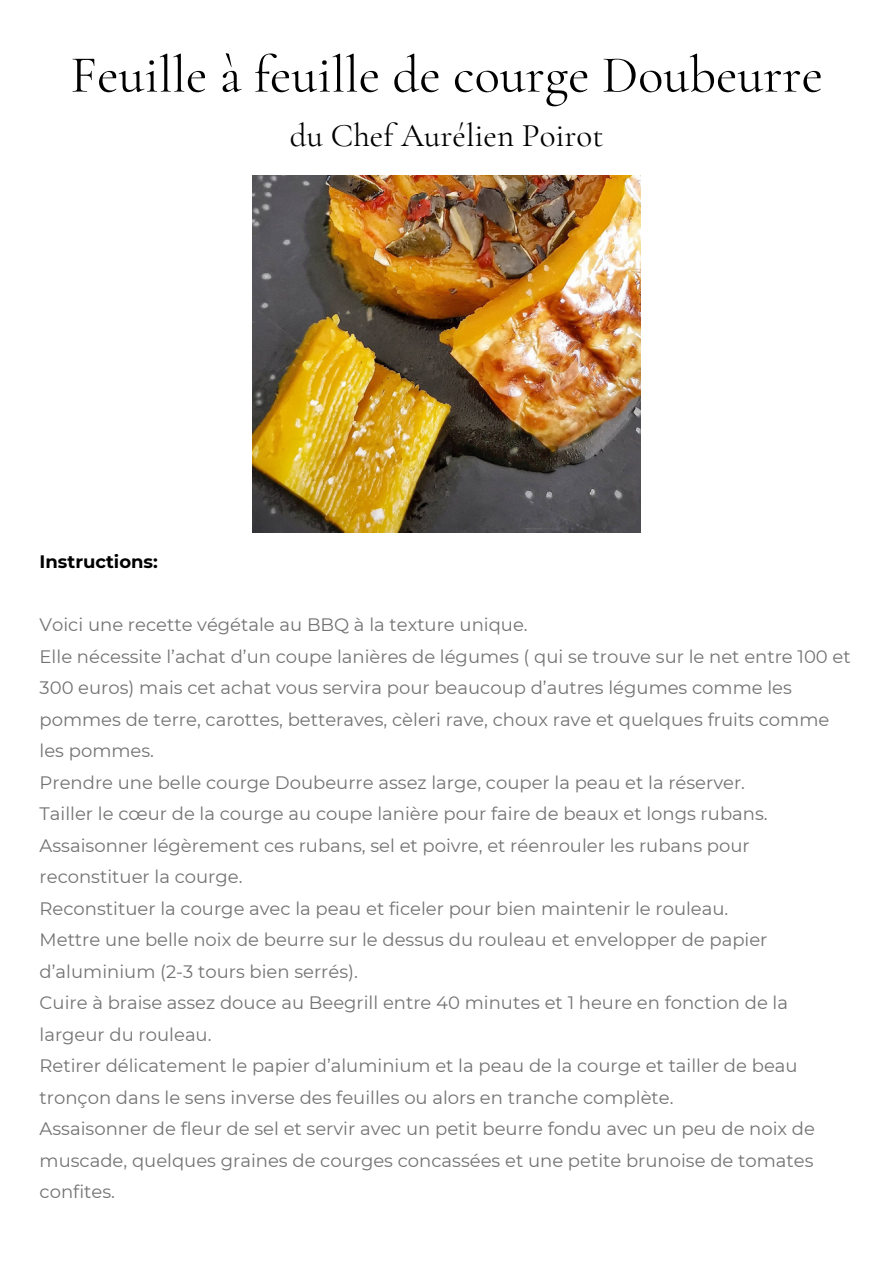
<style>
.page{position:relative;width:893px;height:1264px;background:#fff}
.page>*{position:absolute;margin:0;border:0;box-sizing:border-box;transform-origin:0 0}
.t1{font:52.5px "Cormorant Garamond";color:#000}
.t2{font:33px "Cormorant Garamond";color:#000}
.t3{font:18px/31.5px "Montserrat";color:#737373}
.t4{font:700 18px "Montserrat";color:#000}
</style>
<div class="page">
<img style="left:252px;top:176px;width:388px;height:357px">
<p class="t1" style="left:70px;top:43px;width:754px">Feuille à feuille de courge Doubeurre</p>
<p class="t2" style="left:290px;top:115px;width:315px">du Chef Aurélien Poirot</p>
<p class="t4" style="left:40px;top:550px;width:120px">Instructions:</p>
<h2 class="t3" style="left:40px;top:609px;width:489px">Voici une recette végétale au BBQ à la texture unique.</h2>
<p class="t3" style="left:40px;top:640px;width:812px">Elle nécessite l’achat d’un coupe lanières de légumes ( qui se trouve sur le net entre 100 et 300 euros) mais cet achat vous servira pour beaucoup d’autres légumes comme les pommes de terre, carottes, betteraves, cèleri rave, choux rave et quelques fruits comme les pommes.</p>
<p class="t3" style="left:40px;top:766px;width:707px">Prendre une belle courge Doubeurre assez large, couper la peau et la réserver.</p>
<p class="t3" style="left:40px;top:798px;width:729px">Tailler le cœur de la courge au coupe lanière pour faire de beaux et longs rubans.</p>
<p class="t3" style="left:40px;top:829px;width:711px">Assaisonner légèrement ces rubans, sel et poivre, et réenrouler les rubans pour reconstituer la courge.</p>
<p class="t3" style="left:40px;top:892px;width:690px">Reconstituer la courge avec la peau et ficeler pour bien maintenir le rouleau.</p>
<p class="t3" style="left:40px;top:924px;width:729px">Mettre une belle noix de beurre sur le dessus du rouleau et envelopper de papier d’aluminium (2-3 tours bien serrés).</p>
<p class="t3" style="left:40px;top:987px;width:750px">Cuire à braise assez douce au Beegrill entre 40 minutes et 1 heure en fonction de la largeur du rouleau.</p>
<p class="t3" style="left:40px;top:1050px;width:759px">Retirer délicatement le papier d’aluminium et la peau de la courge et tailler de beau tronçon dans le sens inverse des feuilles ou alors en tranche complète.</p>
<p class="t3" style="left:40px;top:1113px;width:776px;text-align:justify">Assaisonner de fleur de sel et servir avec un petit beurre fondu avec un peu de noix de muscade, quelques graines de courges concassées et une petite brunoise de tomates confites.</p>
</div>
